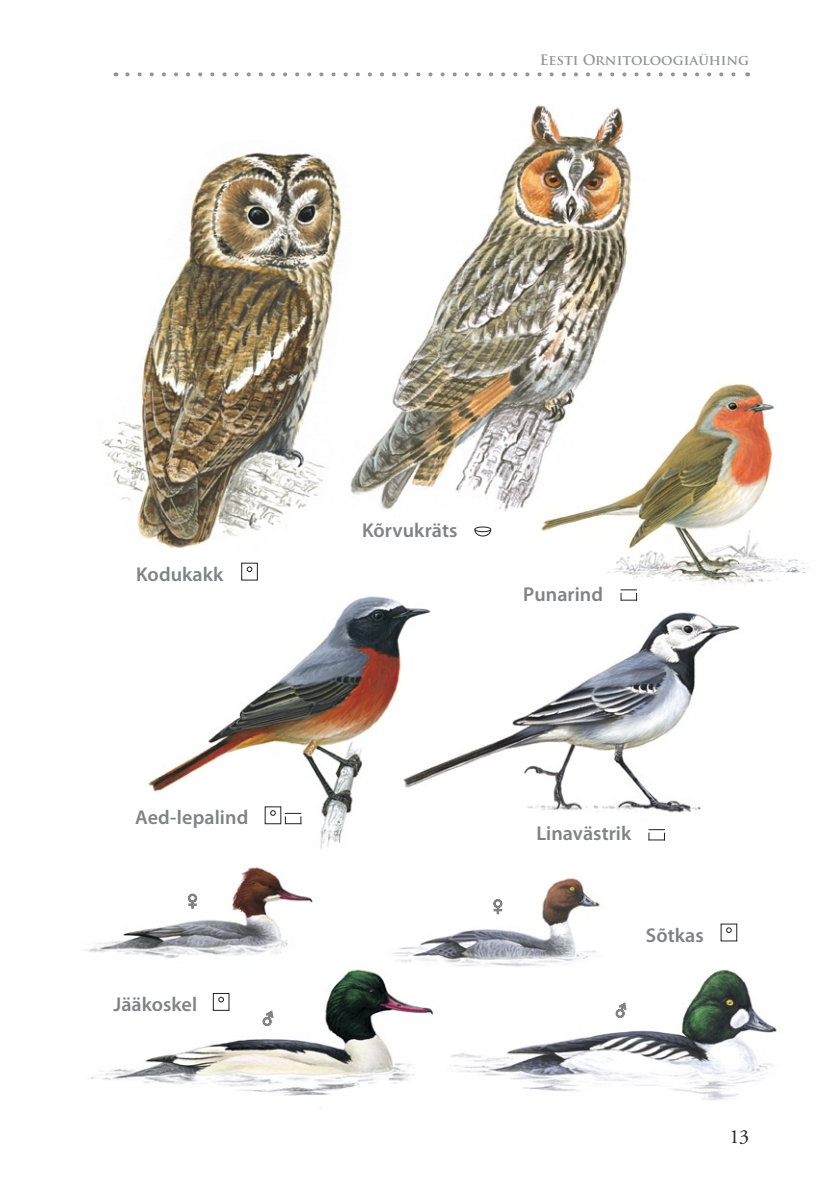
<style>
.page{position:relative;width:840px;height:1191px;background:#fff}
.page>*{position:absolute;margin:0;border:0;box-sizing:border-box;transform-origin:0 0}
.t1{font:600 20px "Myriad Pro";letter-spacing:.005em;color:#808285}
.t2{font:20px "Adobe Garamond Pro";color:#231f20}
.t3{font:700 14px "Trajan Pro";color:#939598}
</style>
<div class="page">
<svg style="left:127px;top:72px;width:609px;height:4px"></svg>
<img style="left:454px;top:878px;width:323px;height:223px">
<img style="left:101px;top:152px;width:231px;height:397px">
<img style="left:332px;top:105px;width:300px;height:406px">
<img style="left:437px;top:612px;width:303px;height:201px">
<img style="left:532px;top:376px;width:277px;height:220px">
<img style="left:148px;top:596px;width:289px;height:253px">
<img style="left:83px;top:867px;width:371px;height:229px">
<svg style="left:261px;top:1007px;width:14px;height:20px"></svg>
<svg style="left:186px;top:892px;width:12px;height:18px"></svg>
<svg style="left:613px;top:999px;width:14px;height:20px"></svg>
<svg style="left:491px;top:897px;width:12px;height:18px"></svg>
<div style="left:241px;top:562px;width:17px;height:18px;border:1px solid #231f20"></div>
<svg style="left:246px;top:566px;width:6px;height:6px"></svg>
<div style="left:474px;top:526px;width:17px;height:6px;border:1px solid #231f20;border-radius:50%"></div>
<svg style="left:474px;top:529px;width:17px;height:8px"></svg>
<svg style="left:620px;top:589px;width:16px;height:11px"></svg>
<svg style="left:270px;top:810px;width:6px;height:6px"></svg>
<svg style="left:285px;top:813px;width:16px;height:11px"></svg>
<svg style="left:648px;top:829px;width:16px;height:11px"></svg>
<div style="left:213px;top:993px;width:16px;height:17px;border:1px solid #231f20"></div>
<svg style="left:218px;top:996px;width:6px;height:6px"></svg>
<svg style="left:725px;top:927px;width:6px;height:6px"></svg>
<p class="t3" style="left:539px;top:52px;width:211px">Eesti Ornitoloogiaühing</p>
<p class="t1" style="left:136px;top:563px;width:89px">Kodukakk</p>
<p class="t1" style="left:135px;top:806px;width:115px">Aed-lepalind</p>
<p class="t1" style="left:113px;top:993px;width:85px">Jääkoskel</p>
<p class="t1" style="left:362px;top:519px;width:97px">Kõrvukräts</p>
<p class="t1" style="left:523px;top:583px;width:81px">Punarind</p>
<p class="t1" style="left:536px;top:822px;width:96px">Linavästrik</p>
<p class="t1" style="left:645px;top:924px;width:59px">Sõtkas</p>
<p class="t2" style="left:729px;top:1124px;width:21px">13</p>
</div>
